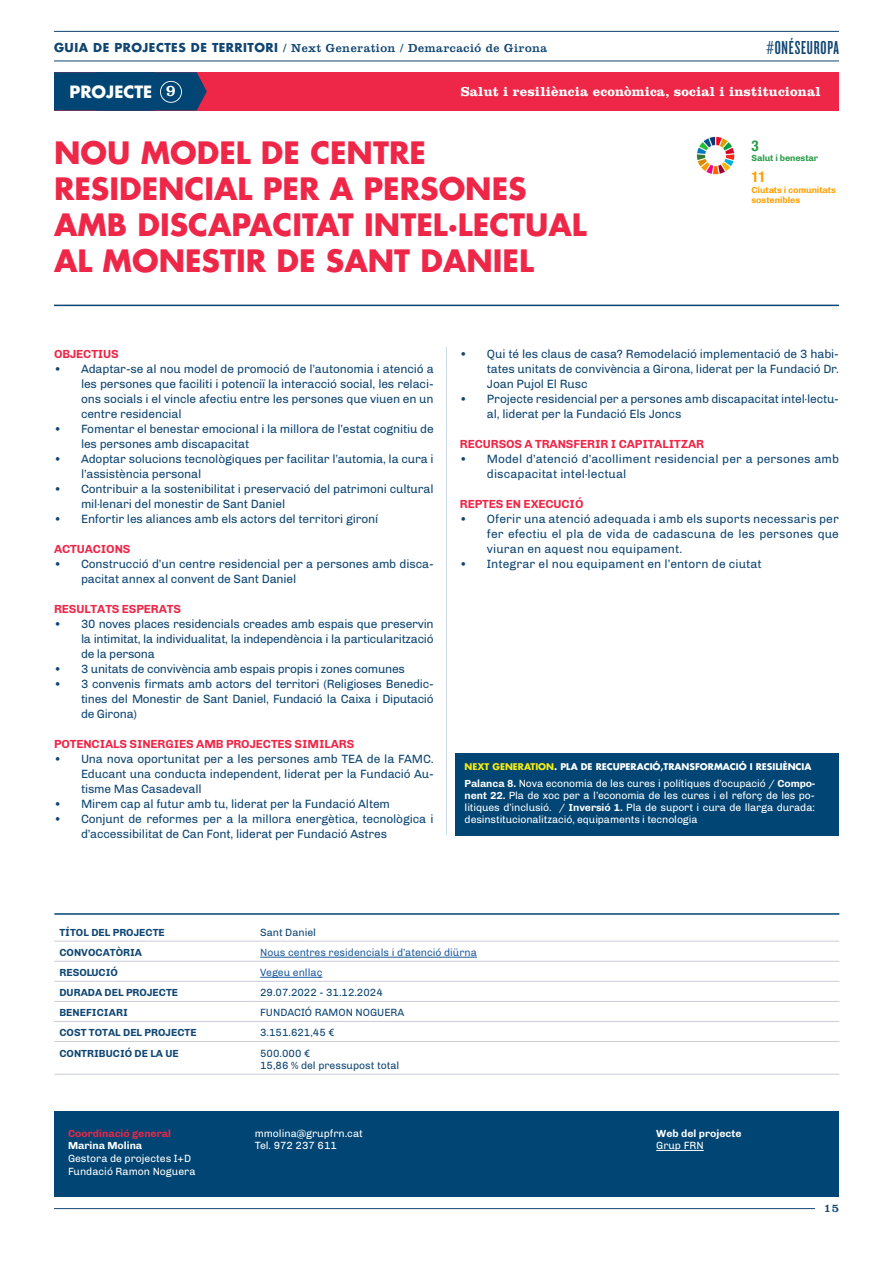
<style>
.page{position:relative;width:893px;height:1263px;background:#fff}
.page>*{position:absolute;margin:0;border:0;box-sizing:border-box;transform-origin:0 0}
.t1{font:700 30px/36px "Futura Std";color:#ee2748}
.t2{font:19.5px "Knockout HTF47 Bantamweight";letter-spacing:.04em;color:#104572}
.t3{font:700 16.5px "Futura Std";color:#fff}
.t4{font:700 condensed 15px "Helvetica Neue";color:#ff9f00}
.t5{font:700 condensed 15px "Helvetica Neue";color:#279b46}
.t6{font:700 13.5px "Clarendon LT Std";letter-spacing:.01em;color:#fff}
.t7{font:12px/15px "Chivo";letter-spacing:-.01em;color:#0f4673;text-align:justify}
.t8{font:700 12px "Chivo";letter-spacing:-.01em;color:#ee2748}
.t9{font:12px/15px "Chivo";letter-spacing:.01em;color:#0f4673}
.t10{font:12px "Clarendon LT Std";letter-spacing:.04em;color:#104572}
.t11{font:10.5px/12px "Chivo";color:#fff}
.t12{font:700 10.5px "Chivo";color:#0f4673}
.t13{font:10.5px/12.6px "Chivo";color:#0f4673}
.t14{font:10.5px "Chivo";color:#215e9e}
.t15{font:700 10.5px "Chivo";color:#fff}
.t16{font:700 10.5px "Chivo";color:#ee2748}
.t17{font:700 9px "Futura Std";color:#fff}
.t18{font:700 9px/10.5px "Chivo";letter-spacing:-.01em;color:#ff9f00}
.t19{font:700 9px "Chivo";letter-spacing:-.01em;color:#279b46}
.s1{font-family:"Futura Std";font-weight:700}
.s2{font-family:"Clarendon LT Std";font-weight:400}
.s3{color:#f7ec0f}
.s4{font-weight:700}
</style>
<div class="page">
<hr style="left:54px;top:61px;width:785px;height:1px;background:#104572">
<hr style="left:54px;top:31px;width:785px;height:1px;background:#104572">
<hr style="left:54px;top:1208px;width:761px;height:1px;background:#104572">
<div style="left:54px;top:1111px;width:785px;height:86px;background:#004573"></div>
<hr style="left:446px;top:347px;width:1px;height:488px;background:#004573">
<svg style="left:54px;top:940px;width:785px;height:1px"></svg>
<hr style="left:54px;top:941px;width:201px;height:1px;background:#caccd8">
<hr style="left:255px;top:941px;width:584px;height:1px;background:#caccd8">
<hr style="left:54px;top:961px;width:201px;height:1px;background:#caccd8">
<hr style="left:255px;top:961px;width:584px;height:1px;background:#caccd8">
<hr style="left:54px;top:981px;width:201px;height:1px;background:#caccd8">
<hr style="left:255px;top:981px;width:584px;height:1px;background:#caccd8">
<hr style="left:54px;top:1001px;width:201px;height:1px;background:#caccd8">
<hr style="left:255px;top:1001px;width:584px;height:1px;background:#caccd8">
<hr style="left:54px;top:1021px;width:201px;height:1px;background:#caccd8">
<hr style="left:255px;top:1021px;width:584px;height:1px;background:#caccd8">
<hr style="left:54px;top:1041px;width:201px;height:1px;background:#caccd8">
<hr style="left:255px;top:1041px;width:584px;height:1px;background:#caccd8">
<hr style="left:54px;top:1074px;width:201px;height:1px;background:#caccd8">
<hr style="left:255px;top:1074px;width:584px;height:1px;background:#caccd8">
<hr style="left:260px;top:957px;width:217px;height:1px;background:#215e9e">
<hr style="left:260px;top:977px;width:62px;height:1px;background:#215e9e">
<hr style="left:54px;top:913px;width:785px;height:2px;background:#004573">
<hr style="left:656px;top:1150px;width:48px;height:1px;background:#fff">
<div style="left:54px;top:72px;width:785px;height:38px;background:#ee2748"></div>
<svg style="left:54px;top:72px;width:153px;height:39px;background:#0d4572"></svg>
<img style="left:696px;top:137px;width:39px;height:38px">
<div style="left:455px;top:753px;width:384px;height:82px;background:#004573"></div>
<hr style="left:54px;top:305px;width:785px;height:1px;background:#004573">
<p class="t10" style="left:54px;top:41px;width:495px"><span class="s1">GUIA DE PROJECTES DE TERRITORI</span> / Next Generation / Demarcació de Girona</p>
<h2 class="t2" style="left:766px;top:38px;width:74px">#ONÉSEUROPA</h2>
<h3 class="t3" style="left:70px;top:80px;width:108px">PROJECTE <span class="s2">9</span></h3>
<p class="t6" style="left:461px;top:83px;width:361px">Salut i resiliència econòmica, social i institucional</p>
<h1 class="t1" style="left:54px;top:134px;width:534px">NOU MODEL DE CENTRE<br>RESIDENCIAL PER A PERSONES<br>AMB DISCAPACITAT INTEL·LECTUAL<br>AL MONESTIR DE SANT DANIEL</h1>
<p class="t5" style="left:751px;top:136px;width:9px">3</p>
<p class="t19" style="left:751px;top:153px;width:68px">Salut i benestar</p>
<p class="t4" style="left:751px;top:168px;width:16px">11</p>
<p class="t18" style="left:751px;top:184px;width:86px">Ciutats i comunitats sostenibles</p>
<p class="t8" style="left:54px;top:347px;width:66px">OBJECTIUS</p>
<p class="t7" style="left:81px;top:361px;width:354px;text-indent:-27px">• Adaptar-se al nou model de promoció de l’autonomia i atenció a les persones que faciliti i potenciï la interacció social, les relaci&shy;ons socials i el vincle afectiu entre les persones que viuen en un centre residencial</p>
<p class="t7" style="left:81px;top:421px;width:354px;text-indent:-27px">• Fomentar el benestar emocional i la millora de l’estat cognitiu de les persones amb discapacitat</p>
<p class="t7" style="left:81px;top:451px;width:354px;text-indent:-27px">• Adoptar solucions tecnològiques per facilitar l’automia, la cura i l’assistència personal</p>
<p class="t7" style="left:81px;top:481px;width:354px;text-indent:-27px">• Contribuir a la sostenibilitat i preservació del patrimoni cultural mil·lenari del monestir de Sant Daniel</p>
<p class="t7" style="left:54px;top:511px;width:326px">• Enfortir les aliances amb els actors del territori gironí</p>
<p class="t8" style="left:54px;top:542px;width:78px">ACTUACIONS</p>
<p class="t7" style="left:81px;top:556px;width:354px;text-indent:-27px">• Construcció d’un centre residencial per a persones amb disca&shy;pacitat annex al convent de Sant Daniel</p>
<p class="t8" style="left:54px;top:602px;width:129px">RESULTATS ESPERATS</p>
<p class="t7" style="left:81px;top:616px;width:354px;text-indent:-27px">• 30 noves places residencials creades amb espais que preservin la intimitat, la individualitat, la independència i la particularització de la persona</p>
<p class="t7" style="left:54px;top:661px;width:352px">• 3 unitats de convivència amb espais propis i zones comunes</p>
<p class="t7" style="left:81px;top:676px;width:354px;text-indent:-27px">• 3 convenis firmats amb actors del territori (Religioses Benedic&shy;tines del Monestir de Sant Daniel, Fundació la Caixa i Diputació de Girona)</p>
<p class="t8" style="left:54px;top:737px;width:302px">POTENCIALS SINERGIES AMB PROJECTES SIMILARS</p>
<p class="t7" style="left:81px;top:751px;width:354px;text-indent:-27px">• Una nova oportunitat per a les persones amb TEA de la FAMC.<br>Educant una conducta independent, liderat per la Fundació Au&shy;tisme Mas Casadevall</p>
<p class="t7" style="left:54px;top:796px;width:337px">• Mirem cap al futur amb tu, liderat per la Fundació Altem</p>
<p class="t7" style="left:81px;top:811px;width:354px;text-indent:-27px">• Conjunt de reformes per a la millora energètica, tecnològica i d’accessibilitat de Can Font, liderat per Fundació Astres</p>
<p class="t7" style="left:487px;top:346px;width:354px;text-indent:-27px">• Qui té les claus de casa? Remodelació implementació de 3 habi&shy;tates unitats de convivència a Girona, liderat per la Fundació Dr.<br>Joan Pujol El Rusc</p>
<p class="t7" style="left:487px;top:391px;width:354px;text-indent:-27px">• Projecte residencial per a persones amb discapacitat intel·lectu&shy;al, liderat per la Fundació Els Joncs</p>
<p class="t8" style="left:460px;top:437px;width:246px">RECURSOS A TRANSFERIR I CAPITALITZAR</p>
<p class="t9" style="left:487px;top:451px;width:354px;text-indent:-27px">• Model d’atenció d’acolliment residencial per a persones amb discapacitat intel·lectual</p>
<p class="t8" style="left:460px;top:497px;width:125px">REPTES EN EXECUCIÓ</p>
<p class="t7" style="left:487px;top:511px;width:354px;text-indent:-27px">• Oferir una atenció adequada i amb els suports necessaris per fer efectiu el pla de vida de cadascuna de les persones que viuran en aquest nou equipament.</p>
<p class="t9" style="left:460px;top:556px;width:303px">• Integrar el nou equipament en l’entorn de ciutat</p>
<p class="t17" style="left:465px;top:761px;width:348px"><span class="s3">NEXT GENERATION</span>. PLA DE RECUPERACIÓ,TRANSFORMACIÓ I RESILIÈNCIA</p>
<p class="t11" style="left:465px;top:777px;width:352px;text-align:justify"><span class="s4">Palanca 8.</span> Nova economia de les cures i polítiques d’ocupació / <span class="s4">Compo&shy;nent 22.</span> Pla de xoc per a l’economia de les cures i el reforç de les po&shy;litiques d’inclusió. / <span class="s4">Inversió 1.</span> Pla de suport i cura de llarga durada: desinstitucionalització, equipaments i tecnologia</p>
<p class="t12" style="left:59px;top:926px;width:107px">TÍTOL DEL PROJECTE</p>
<p class="t13" style="left:260px;top:926px;width:57px">Sant Daniel</p>
<p class="t12" style="left:59px;top:946px;width:84px">CONVOCATÒRIA</p>
<p class="t14" style="left:260px;top:946px;width:218px">Nous centres residencials i d’atenció diürna</p>
<p class="t12" style="left:59px;top:966px;width:60px">RESOLUCIÓ</p>
<p class="t14" style="left:260px;top:966px;width:64px">Vegeu enllaç</p>
<p class="t12" style="left:59px;top:986px;width:120px">DURADA DEL PROJECTE</p>
<p class="t13" style="left:260px;top:986px;width:124px">29.07.2022 - 31.12.2024</p>
<p class="t12" style="left:59px;top:1006px;width:70px">BENEFICIARI</p>
<p class="t13" style="left:260px;top:1006px;width:146px">FUNDACIÓ RAMON NOGUERA</p>
<p class="t12" style="left:59px;top:1026px;width:139px">COST TOTAL DEL PROJECTE</p>
<p class="t13" style="left:260px;top:1026px;width:76px">3.151.621,45 €</p>
<p class="t12" style="left:59px;top:1047px;width:121px">CONTRIBUCIÓ DE LA UE</p>
<p class="t13" style="left:260px;top:1047px;width:141px">500.000 €<br>15,86 % del pressupost total</p>
<p class="t16" style="left:68px;top:1127px;width:105px">Coordinació general</p>
<p class="t15" style="left:68px;top:1139px;width:76px">Marina Molina</p>
<p class="t11" style="left:68px;top:1152px;width:129px;line-height:12.6px">Gestora de projectes I+D<br>Fundació Ramon Noguera</p>
<p class="t11" style="left:255px;top:1127px;width:109px;line-height:12.6px">mmolina@grupfrn.cat<br>Tel. 972 237 611</p>
<p class="t15" style="left:656px;top:1127px;width:87px">Web del projecte</p>
<p class="t11" style="left:656px;top:1140px;width:49px">Grup FRN</p>
<p class="t10" style="left:824px;top:1201px;width:17px">15</p>
</div>
